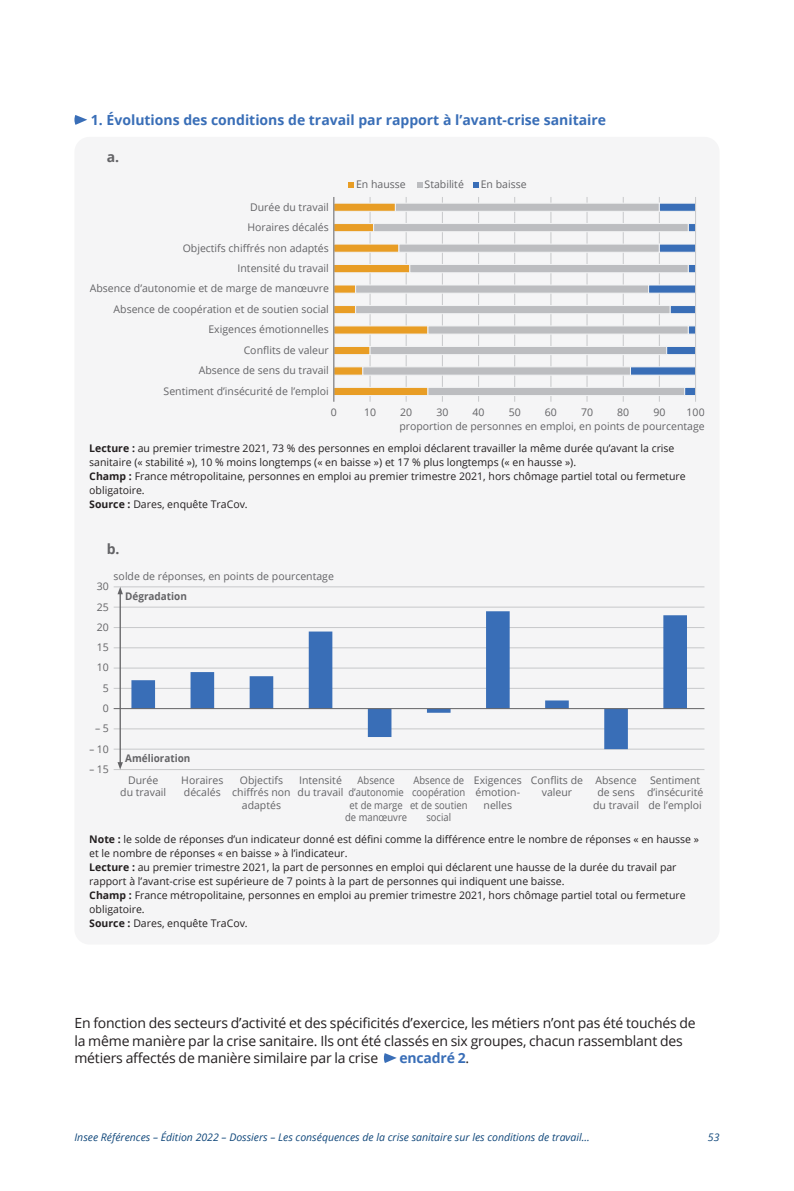
<style>
.page{position:relative;width:794px;height:1191px;background:#fff}
.page>*{position:absolute;margin:0;border:0;box-sizing:border-box;transform-origin:0 0}
.texte_courant{font:14px/17.5px "Open Sans";letter-spacing:-.015em;color:#231f20}
.titre_figure_encadré{font:700 14px "Open Sans";color:#396eb7}
.texte_courant-2{font:700 14px "Open Sans";letter-spacing:-.015em;color:#396eb7}
.t1{font:700 14px "Open Sans";color:#636366}
.t2{font:10.5px/14px "Open Sans";color:#231f20}
.t3{font:10.5px/12.6px "Open Sans";color:#636366;text-align:center}
.t4{font:italic 10.5px "Open Sans";color:#11487b}
.t5{font:10.5px/12.6px "Open Sans";color:#636366;text-align:center;scale:.9 1}
.t6{font:700 10.5px "Open Sans";color:#636366;scale:.95 1}
.s1{font-weight:700}
.s2{font-weight:400;color:#231f20}
</style>
<div class="page">
<svg style="left:74px;top:115px;width:13px;height:10px"></svg>
<div style="left:82px;top:144px;width:630px;height:793px;background:#f5f5f6;border-radius:7px"></div>
<hr style="left:659px;top:197px;width:1px;height:205px;background:#c7c8ca">
<hr style="left:623px;top:197px;width:1px;height:205px;background:#c7c8ca">
<hr style="left:587px;top:197px;width:1px;height:205px;background:#c7c8ca">
<hr style="left:550px;top:197px;width:1px;height:205px;background:#c7c8ca">
<hr style="left:514px;top:197px;width:1px;height:205px;background:#c7c8ca">
<hr style="left:478px;top:197px;width:1px;height:205px;background:#c7c8ca">
<hr style="left:442px;top:197px;width:1px;height:205px;background:#c7c8ca">
<hr style="left:406px;top:197px;width:1px;height:205px;background:#c7c8ca">
<hr style="left:370px;top:197px;width:1px;height:205px;background:#c7c8ca">
<svg style="left:334px;top:203px;width:21px;height:193px"></svg>
<svg style="left:355px;top:203px;width:275px;height:193px"></svg>
<svg style="left:630px;top:203px;width:65px;height:193px"></svg>
<svg style="left:349px;top:182px;width:5px;height:6px"></svg>
<svg style="left:417px;top:182px;width:5px;height:6px"></svg>
<svg style="left:473px;top:182px;width:5px;height:6px"></svg>
<hr style="left:333px;top:197px;width:1px;height:205px;background:#636366">
<hr style="left:695px;top:197px;width:1px;height:205px;background:#c7c8ca">
<hr style="left:114px;top:586px;width:590px;height:1px;background:#c7c8ca">
<hr style="left:114px;top:607px;width:590px;height:1px;background:#c7c8ca">
<hr style="left:114px;top:627px;width:590px;height:1px;background:#c7c8ca">
<hr style="left:114px;top:647px;width:590px;height:1px;background:#c7c8ca">
<hr style="left:114px;top:668px;width:590px;height:1px;background:#c7c8ca">
<hr style="left:114px;top:688px;width:590px;height:1px;background:#c7c8ca">
<hr style="left:114px;top:728px;width:590px;height:1px;background:#c7c8ca">
<hr style="left:114px;top:749px;width:590px;height:1px;background:#c7c8ca">
<hr style="left:114px;top:769px;width:590px;height:1px;background:#c7c8ca">
<svg style="left:131px;top:611px;width:556px;height:138px"></svg>
<hr style="left:114px;top:708px;width:590px;height:1px;background:#636366">
<svg style="left:117px;top:762px;width:6px;height:7px"></svg>
<hr style="left:120px;top:593px;width:1px;height:171px;background:#636366">
<svg style="left:117px;top:587px;width:6px;height:7px"></svg>
<div style="left:74px;top:137px;width:645px;height:807px;border:15px solid #f5f5f6;border-radius:7px"></div>
<svg style="left:383px;top:1053px;width:14px;height:10px"></svg>
<p class="titre_figure_encadré" style="left:91px;top:110px;width:517px">1. Évolutions des conditions de travail par rapport à l’avant-crise sanitaire</p>
<p class="t1" style="left:107px;top:147px;width:14px">a.</p>
<p class="t3" style="left:250px;top:200px;width:80px">Durée du travail</p>
<p class="t3" style="left:247px;top:221px;width:83px">Horaires décalés</p>
<p class="t3" style="left:183px;top:241px;width:148px">Objectifs chiffrés non adaptés</p>
<p class="t3" style="left:238px;top:262px;width:93px">Intensité du travail</p>
<p class="t3" style="left:90px;top:282px;width:240px">Absence d’autonomie et de marge de manœuvre</p>
<p class="t3" style="left:114px;top:302px;width:217px">Absence de coopération et de soutien social</p>
<p class="t3" style="left:208px;top:323px;width:122px">Exigences émotionnelles</p>
<p class="t3" style="left:244px;top:343px;width:87px">Conflits de valeur</p>
<p class="t3" style="left:199px;top:364px;width:132px">Absence de sens du travail</p>
<p class="t3" style="left:164px;top:384px;width:167px">Sentiment d’insécurité de l’emploi</p>
<p class="t3" style="left:356px;top:178px;width:51px">En hausse</p>
<p class="t3" style="left:424px;top:178px;width:41px">Stabilité</p>
<p class="t3" style="left:481px;top:178px;width:47px">En baisse</p>
<p class="t3" style="left:331px;top:405px;width:8px">0</p>
<p class="t3" style="left:364px;top:405px;width:14px">10</p>
<p class="t3" style="left:400px;top:405px;width:14px">20</p>
<p class="t3" style="left:436px;top:405px;width:14px">30</p>
<p class="t3" style="left:472px;top:405px;width:14px">40</p>
<p class="t3" style="left:509px;top:405px;width:14px">50</p>
<p class="t3" style="left:545px;top:405px;width:14px">60</p>
<p class="t3" style="left:581px;top:405px;width:14px">70</p>
<p class="t3" style="left:617px;top:405px;width:14px">80</p>
<p class="t3" style="left:653px;top:405px;width:14px">90</p>
<p class="t3" style="left:686px;top:405px;width:20px">100</p>
<p class="t3" style="left:399px;top:419px;width:307px">proportion de personnes en emploi, en points de pourcentage</p>
<p class="t2" style="left:89px;top:440px;width:598px"><span class="s1">Lecture :</span> au premier trimestre 2021, 73 % des personnes en emploi déclarent travailler la même durée qu’avant la crise sanitaire (« stabilité »), 10 % moins longtemps (« en baisse ») et 17 % plus longtemps (« en hausse »).<br><span class="s1">Champ :</span> France métropolitaine, personnes en emploi au premier trimestre 2021, hors chômage partiel total ou fermeture obligatoire.<br><span class="s1">Source :</span> Dares, enquête TraCov.</p>
<p class="t1" style="left:107px;top:539px;width:14px">b.</p>
<p class="t3" style="left:125px;top:566px;width:210px;line-height:19.6px;text-align:left;text-indent:-12px">solde de réponses, en points de pourcentage<br><span class="s1">Dégradation</span></p>
<p class="t3" style="left:97px;top:580px;width:14px">30</p>
<p class="t3" style="left:97px;top:600px;width:14px">25</p>
<p class="t3" style="left:97px;top:620px;width:14px">20</p>
<p class="t3" style="left:97px;top:640px;width:14px">15</p>
<p class="t3" style="left:97px;top:661px;width:14px">10</p>
<p class="t3" style="left:103px;top:681px;width:8px">5</p>
<p class="t3" style="left:103px;top:701px;width:8px">0</p>
<p class="t3" style="left:95px;top:722px;width:15px">– 5</p>
<p class="t3" style="left:89px;top:742px;width:21px">– 10</p>
<p class="t3" style="left:89px;top:762px;width:21px">– 15</p>
<p class="t6" style="left:125px;top:751px;width:70px">Amélioration</p>
<p class="t3" style="left:120px;top:773px;width:47px">Durée<br>du travail</p>
<p class="t3" style="left:181px;top:773px;width:44px;text-align:left">Horaires décalés</p>
<p class="t3" style="left:232px;top:773px;width:60px">Objectifs chiffrés non adaptés</p>
<p class="t3" style="left:298px;top:773px;width:47px;text-align:left">Intensité du travail</p>
<p class="t5" style="left:345px;top:773px;width:70px">Absence d’autonomie et de marge de manœuvre</p>
<p class="t5" style="left:410px;top:773px;width:65px">Absence de coopération et de soutien social</p>
<p class="t3" style="left:474px;top:773px;width:49px">Exigences émotion&shy;nelles</p>
<p class="t3" style="left:531px;top:773px;width:54px">Conflits de valeur</p>
<p class="t3" style="left:593px;top:773px;width:47px">Absence de sens du travail</p>
<p class="t3" style="left:647px;top:773px;width:58px;text-align:left">Sentiment d’insécurité de l’emploi</p>
<p class="t2" style="left:89px;top:832px;width:611px"><span class="s1">Note :</span> le solde de réponses d’un indicateur donné est défini comme la différence entre le nombre de réponses « en hausse » et le nombre de réponses « en baisse » à l’indicateur.<br><span class="s1">Lecture :</span> au premier trimestre 2021, la part de personnes en emploi qui déclarent une hausse de la durée du travail par rapport à l’avant-crise est supérieure de 7 points à la part de personnes qui indiquent une baisse.<br><span class="s1">Champ :</span> France métropolitaine, personnes en emploi au premier trimestre 2021, hors chômage partiel total ou fermeture obligatoire.<br><span class="s1">Source :</span> Dares, enquête TraCov.</p>
<p class="texte_courant" style="left:74px;top:1013px;width:623px">En fonction des secteurs d’activité et des spécificités d’exercice, les métiers n’ont pas été touchés de la même manière par la crise sanitaire. Ils ont été classés en six groupes, chacun rassemblant des métiers affectés de manière similaire par la crise</p>
<p class="texte_courant-2" style="left:399px;top:1048px;width:71px">encadré 2<span class="s2">.</span></p>
<p class="t4" style="left:74px;top:1130px;width:517px">Insee Références – Édition 2022 – Dossiers – Les conséquences de la crise sanitaire sur les conditions de travail…</p>
<p class="t4" style="left:708px;top:1130px;width:13px">53</p>
</div>
